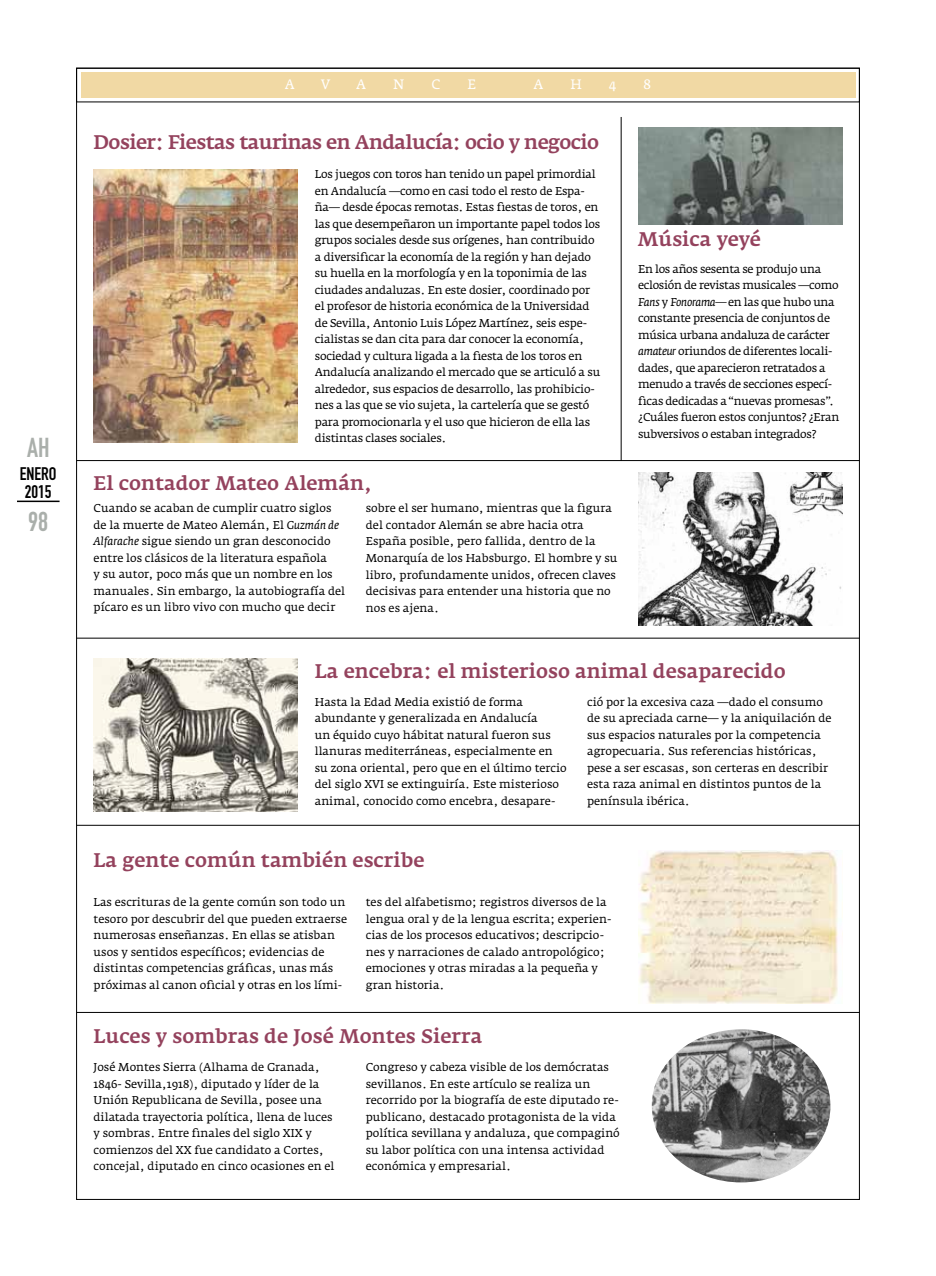
<style>
.page{position:relative;width:936px;height:1276px;background:#fff}
.page>*{position:absolute;margin:0;border:0;box-sizing:border-box;transform-origin:0 0}
.t1{font:27px "DIN Engschrift";color:#aaafab}
.t2{font:500 19.5px "Fedra Serif A";color:#94425d}
.t3{font:500 19.5px "Fedra Serif A";letter-spacing:-.03em;color:#94425d}
.t4{font:18px/18px "DIN Engschrift";color:#000}
.t5{font:13.5px "Fedra Serif A";color:#fff}
.t6{font:11.25px/16.5px "Fedra Serif A";color:#000}
.t7{font:11.25px/16.5px "Fedra Serif A";letter-spacing:-.02em;color:#000}
.t8{font:11.25px/16.5px "Fedra Serif A";letter-spacing:-.03em;color:#000}
.s1{font-style:italic}
</style>
<div class="page">
<div style="left:76px;top:68px;width:783px;height:34px;border:1px solid #000"></div>
<hr style="left:17px;top:500px;width:43px;height:2px;background:#000">
<hr style="left:621px;top:117px;width:1px;height:344px;background:#000">
<hr style="left:77px;top:460px;width:782px;height:1px;background:#000">
<hr style="left:77px;top:638px;width:782px;height:1px;background:#000">
<hr style="left:77px;top:825px;width:782px;height:1px;background:#000">
<hr style="left:77px;top:1012px;width:782px;height:1px;background:#000">
<div style="left:81px;top:72px;width:774px;height:26px;background:#f1d9a4"></div>
<img style="left:94px;top:169px;width:204px;height:273px">
<img style="left:638px;top:472px;width:204px;height:153px">
<img style="left:651px;top:1029px;width:179px;height:153px">
<img style="left:638px;top:128px;width:204px;height:96px">
<img style="left:638px;top:850px;width:200px;height:153px">
<img style="left:94px;top:658px;width:204px;height:153px">
<h1 class="t1" style="left:27px;top:432px;width:24px">AH</h1>
<h3 class="t4" style="left:20px;top:464px;width:38px">ENERO<br>2015</h3>
<h1 class="t1" style="left:28px;top:505px;width:22px">98</h1>
<p class="t5" style="left:285px;top:77px;width:33px">avance</p>
<p class="t5" style="left:533px;top:77px;width:25px">ah</p>
<p class="t5" style="left:609px;top:77px;width:9px">4</p>
<p class="t5" style="left:643px;top:77px;width:9px">8</p>
<h2 class="t3" style="left:94px;top:131px;width:507px">Dosier: Fiestas taurinas en Andalucía: ocio y negocio</h2>
<p class="t7" style="left:315px;top:166px;width:287px">Los juegos con toros han tenido un papel primordial en Andalucía —como en casi todo el resto de Espa&shy;ña— desde épocas remotas. Estas fiestas de toros, en las que desempeñaron un importante papel todos los grupos sociales desde sus orígenes, han contribuido a diversificar la economía de la región y han dejado su huella en la morfología y en la toponimia de las ciudades andaluzas. En este dosier, coordinado por el profesor de historia económica de la Universidad de Sevilla, Antonio Luis López Martínez, seis espe&shy;cialistas se dan cita para dar conocer la economía, sociedad y cultura ligada a la fiesta de los toros en Andalucía analizando el mercado que se articuló a su alrededor, sus espacios de desarrollo, las prohibicio&shy;nes a las que se vio sujeta, la cartelería que se gestó para promocionarla y el uso que hicieron de ella las distintas clases sociales.</p>
<h2 class="t2" style="left:94px;top:472px;width:280px">El contador Mateo Alemán,</h2>
<p class="t6" style="left:94px;top:500px;width:253px">Cuando se acaban de cumplir cuatro siglos de la muerte de Mateo Alemán, El <span class="s1">Guzmán de Alfarache</span> sigue siendo un gran desconocido entre los clásicos de la literatura española<br>y su autor, poco más que un nombre en los manuales. Sin embargo, la autobiografía del pícaro es un libro vivo con mucho que decir</p>
<p class="t6" style="left:366px;top:500px;width:253px">sobre el ser humano, mientras que la figura del contador Alemán se abre hacia otra España posible, pero fallida, dentro de la Monarquía de los Habsburgo. El hombre y su libro, profundamente unidos, ofrecen claves decisivas para entender una historia que no nos es ajena.</p>
<h2 class="t2" style="left:637px;top:228px;width:125px">Música yeyé</h2>
<p class="t8" style="left:638px;top:260px;width:202px">En los años sesenta se produjo una eclosión de revistas musicales —como <span class="s1">Fans</span> y <span class="s1">Fonorama—</span> en las que hubo una constante presencia de conjuntos de música urbana andaluza de carácter <span class="s1">amateur</span> oriundos de diferentes locali&shy;dades, que aparecieron retratados a menudo a través de secciones especí&shy;ficas dedicadas a “nuevas promesas”. ¿Cuáles fueron estos conjuntos? ¿Eran subversivos o estaban integrados?</p>
<h2 class="t2" style="left:315px;top:660px;width:472px">La encebra: el misterioso animal desaparecido</h2>
<p class="t6" style="left:315px;top:693px;width:253px">Hasta la Edad Media existió de forma abundante y generalizada en Andalucía<br>un équido cuyo hábitat natural fueron sus llanuras mediterráneas, especialmente en su zona oriental, pero que en el último tercio del siglo XVI se extinguiría. Este misterioso animal, conocido como encebra, desapare-</p>
<p class="t6" style="left:587px;top:693px;width:246px">ció por la excesiva caza —dado el consumo de su apreciada carne— y la aniquilación de sus espacios naturales por la competencia agropecuaria. Sus referencias históricas, pese a ser escasas, son certeras en describir esta raza animal en distintos puntos de la península ibérica.</p>
<h2 class="t2" style="left:94px;top:849px;width:332px">La gente común también escribe</h2>
<p class="t6" style="left:94px;top:894px;width:255px">Las escrituras de la gente común son todo un tesoro por descubrir del que pueden extraerse numerosas enseñanzas. En ellas se atisban usos y sentidos específicos; evidencias de distintas competencias gráficas, unas más próximas al canon oficial y otras en los lími-</p>
<p class="t6" style="left:366px;top:894px;width:247px">tes del alfabetismo; registros diversos de la lengua oral y de la lengua escrita; experien&shy;cias de los procesos educativos; descripcio&shy;nes y narraciones de calado antropológico; emociones y otras miradas a la pequeña y gran historia.</p>
<h2 class="t2" style="left:94px;top:1024px;width:390px">Luces y sombras de José Montes Sierra</h2>
<p class="t6" style="left:94px;top:1059px;width:242px">José Montes Sierra (Alhama de Granada, 1846- Sevilla,1918), diputado y líder de la Unión Republicana de Sevilla, posee una dilatada trayectoria política, llena de luces y sombras. Entre finales del siglo XIX y comienzos del XX fue candidato a Cortes, concejal, diputado en cinco ocasiones en el</p>
<p class="t6" style="left:366px;top:1059px;width:255px">Congreso y cabeza visible de los demócratas sevillanos. En este artículo se realiza un recorrido por la biografía de este diputado re&shy;publicano, destacado protagonista de la vida política sevillana y andaluza, que compaginó su labor política con una intensa actividad económica y empresarial.</p>
</div>
